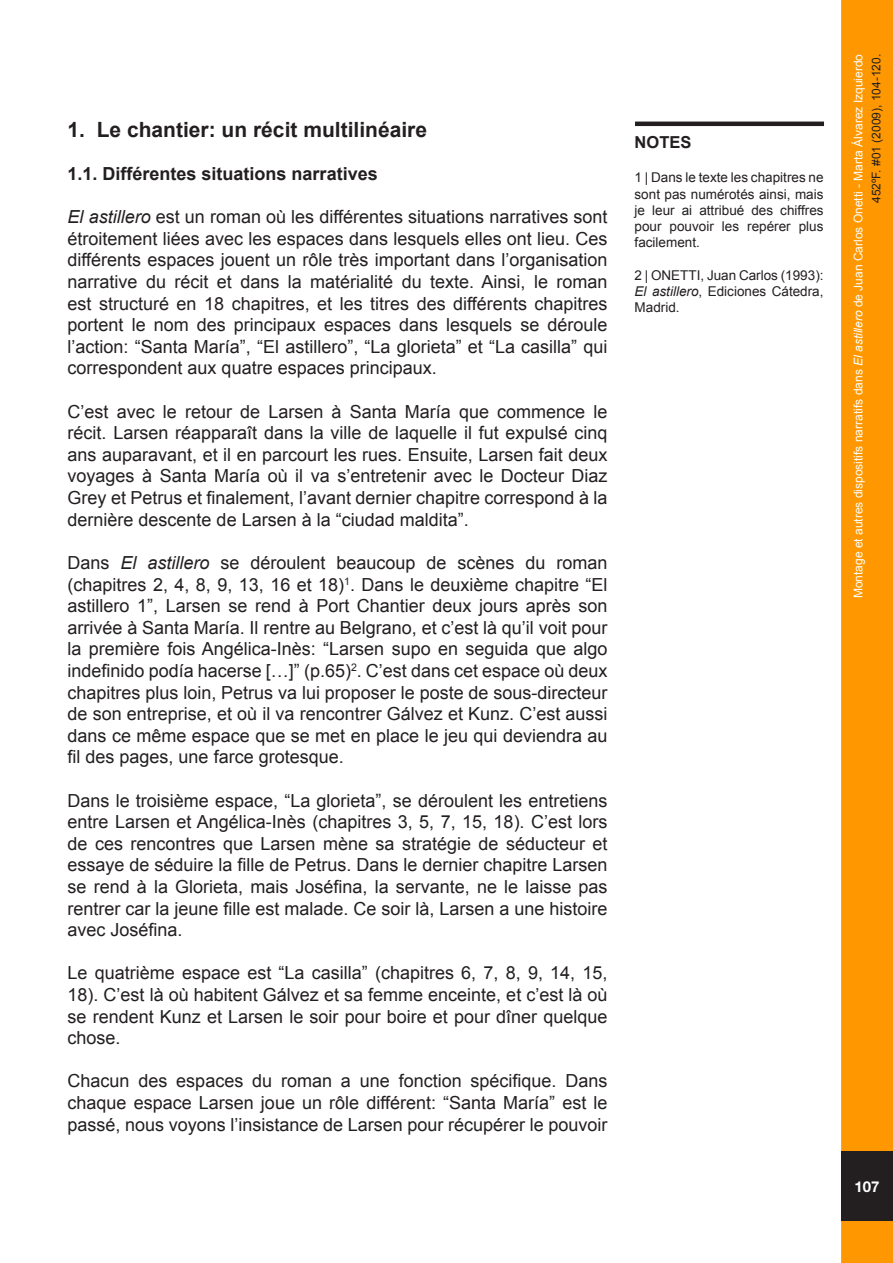
<style>
.page{position:relative;width:893px;height:1263px;background:#fff}
.page>*{position:absolute;margin:0;border:0;box-sizing:border-box;transform-origin:0 0}
.Estilo_de_párrafo_1{font:700 21px "Arial";color:#231f20}
.Estilo_de_párrafo_1-2{font:18px/21.6px "Arial";color:#231f20;text-align:justify}
.Estilo_de_párrafo_1-3{font:700 18px "Arial";color:#231f20}
.Estilo_de_párrafo_1-4{font:700 16.5px "Arial";color:#231f20}
.t1{font:700 15px "Helvetica Neue";color:#fff}
.Estilo_de_párrafo_1-5{font:13.5px/16.2px "Arial";color:#231f20;text-align:justify}
.t2{font:12px "Arial";color:#fdfdfd}
.t3{font:12px "Arial";color:#231f20}
.s1{font-style:italic}
</style>
<div class="page">
<hr style="left:0;top:1151px;width:1px;height:70px;background:#231f20">
<div style="left:841px;top:0;width:52px;height:1263px;background:#ff9800;border:3px solid #ff9800"></div>
<div style="left:841px;top:1151px;width:52px;height:70px;background:#231f20"></div>
<hr style="left:635px;top:122px;width:189px;height:4px;background:#231f20">
<p class="Estilo_de_párrafo_1" style="left:68px;top:116px;width:361px">1. Le chantier: un récit multilinéaire</p>
<p class="Estilo_de_párrafo_1-3" style="left:68px;top:162px;width:312px">1.1. Différentes situations narratives</p>
<p class="Estilo_de_párrafo_1-2" style="left:68px;top:206px;width:541px"><span class="s1">El astillero</span> est un roman où les différentes situations narratives sont étroitement liées avec les espaces dans lesquels elles ont lieu. Ces différents espaces jouent un rôle très important dans l’organisation narrative du récit et dans la matérialité du texte. Ainsi, le roman est structuré en 18 chapitres, et les titres des différents chapitres portent le nom des principaux espaces dans lesquels se déroule l’action: “Santa María”, “El astillero”, “La glorieta” et “La casilla” qui correspondent aux quatre espaces principaux.</p>
<p class="Estilo_de_párrafo_1-2" style="left:68px;top:401px;width:541px">C’est avec le retour de Larsen à Santa María que commence le récit. Larsen réapparaît dans la ville de laquelle il fut expulsé cinq ans auparavant, et il en parcourt les rues. Ensuite, Larsen fait deux voyages à Santa María où il va s’entretenir avec le Docteur Diaz Grey et Petrus et finalement, l’avant dernier chapitre correspond à la dernière descente de Larsen à la “ciudad maldita”.</p>
<p class="Estilo_de_párrafo_1-2" style="left:68px;top:552px;width:541px">Dans <span class="s1">El astillero</span> se déroulent beaucoup de scènes du roman (chapitres 2, 4, 8, 9, 13, 16 et 18)<sup>1</sup>. Dans le deuxième chapitre “El astillero 1”, Larsen se rend à Port Chantier deux jours après son arrivée à Santa María. Il rentre au Belgrano, et c’est là qu’il voit pour la première fois Angélica-Inès: “Larsen supo en seguida que algo indefinido podía hacerse […]” (p.65)<sup>2</sup>. C’est dans cet espace où deux chapitres plus loin, Petrus va lui proposer le poste de sous-directeur de son entreprise, et où il va rencontrer Gálvez et Kunz. C’est aussi dans ce même espace que se met en place le jeu qui deviendra au fil des pages, une farce grotesque.</p>
<p class="Estilo_de_párrafo_1-2" style="left:68px;top:789px;width:541px">Dans le troisième espace, “La glorieta”, se déroulent les entretiens entre Larsen et Angélica-Inès (chapitres 3, 5, 7, 15, 18). C’est lors de ces rencontres que Larsen mène sa stratégie de séducteur et essaye de séduire la fille de Petrus. Dans le dernier chapitre Larsen se rend à la Glorieta, mais Joséfina, la servante, ne le laisse pas rentrer car la jeune fille est malade. Ce soir là, Larsen a une histoire avec Joséfina.</p>
<p class="Estilo_de_párrafo_1-2" style="left:68px;top:962px;width:541px">Le quatrième espace est “La casilla” (chapitres 6, 7, 8, 9, 14, 15, 18). C’est là où habitent Gálvez et sa femme enceinte, et c’est là où se rendent Kunz et Larsen le soir pour boire et pour dîner quelque chose.</p>
<p class="Estilo_de_párrafo_1-2" style="left:68px;top:1070px;width:541px">Chacun des espaces du roman a une fonction spécifique. Dans chaque espace Larsen joue un rôle différent: “Santa María” est le passé, nous voyons l’insistance de Larsen pour récupérer le pouvoir</p>
<p class="Estilo_de_párrafo_1-4" style="left:635px;top:131px;width:58px">NOTES</p>
<p class="Estilo_de_párrafo_1-5" style="left:635px;top:170px;width:190px">1 | Dans le texte les chapitres ne sont pas numérotés ainsi, mais je leur ai attribué des chiffres pour pouvoir les repérer plus facilement.</p>
<p class="Estilo_de_párrafo_1-5" style="left:635px;top:267px;width:190px">2 | ONETTI, Juan Carlos (1993):<br><span class="s1">El astillero</span>, Ediciones Cátedra, Madrid.</p>
<p class="t2" style="left:850px;top:598px;width:546px;rotate:-90deg">Montage et autres dispositifs narratifs dans <span class="s1">El astillero</span> de Juan Carlos Onetti - Marta Álvarez Izquierdo</p>
<p class="t3" style="left:868px;top:203px;width:151px;rotate:-90deg">452ºF. #01 (2009), 104-120.</p>
<p class="t1" style="left:854px;top:1177px;width:27px">107</p>
</div>
